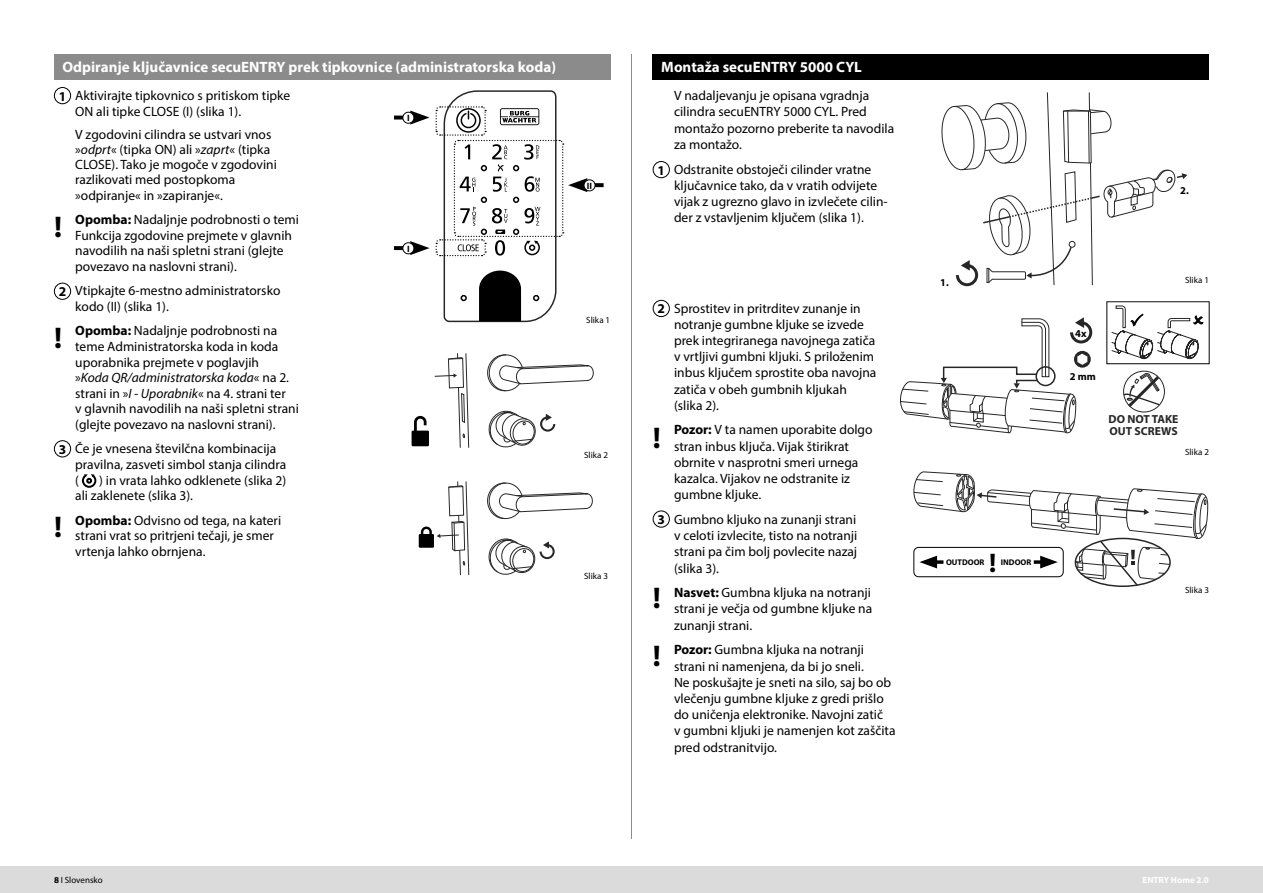
<style>
.page{position:relative;width:1263px;height:893px;background:#fff}
.page>*{position:absolute;margin:0;border:0;box-sizing:border-box;transform-origin:0 0}
.t1{font:700 30px "Myriad Pro";color:#000}
.t2{font:700 27px "Myriad Pro";color:#000}
.t3{font:700 15px "Myriad Pro";color:#fff}
.t4{font:13.5px/16.2px "Myriad Pro";color:#000}
.t5{font:700 13.5px "Myriad Pro";color:#000}
.t6{font:700 11.7px/12px "Myriad Pro";color:#272727}
.t7{font:700 10.5px "Myriad Pro";color:#000}
.t8{font:700 9.15px "Myriad Pro";color:#000}
.t9{font:9px "Myriad Pro";color:#000}
.t10{font:700 9px "Myriad Pro";color:#fff}
.t11{font:700 8.25px "Myriad Pro";color:#000}
.s1{font-style:italic}
.s2{font-weight:700}
</style>
<div class="page">
<div style="left:0;top:866px;width:1263px;height:27px;background:#dbdbdb"></div>
<hr style="left:631px;top:54px;width:1px;height:785px;background:#8b8b8b">
<svg style="left:487px;top:482px;width:106px;height:37px"></svg>
<svg style="left:488px;top:538px;width:67px;height:37px"></svg>
<svg style="left:487px;top:354px;width:107px;height:37px"></svg>
<svg style="left:434px;top:353px;width:35px;height:95px"></svg>
<svg style="left:488px;top:410px;width:68px;height:38px"></svg>
<div style="left:54px;top:54px;width:556px;height:26px;background:#8b8b8b"></div>
<div style="left:412px;top:431px;width:17px;height:15px;background:#000"></div>
<svg style="left:414px;top:416px;width:12px;height:15px"></svg>
<div style="left:419px;top:534px;width:15px;height:14px;background:#000"></div>
<svg style="left:421px;top:481px;width:48px;height:95px"></svg>
<svg style="left:82px;top:474px;width:15px;height:14px"></svg>
<div style="left:54px;top:87px;width:17px;height:17px;border:1px solid #000;border-radius:50%"></div>
<div style="left:54px;top:283px;width:17px;height:17px;border:1px solid #000;border-radius:50%"></div>
<svg style="left:394px;top:116px;width:9px;height:4px"></svg>
<svg style="left:410px;top:111px;width:19px;height:14px"></svg>
<svg style="left:595px;top:183px;width:9px;height:4px"></svg>
<svg style="left:435px;top:90px;width:152px;height:233px"></svg>
<svg style="left:394px;top:246px;width:9px;height:4px"></svg>
<svg style="left:410px;top:241px;width:19px;height:14px"></svg>
<div style="left:403px;top:112px;width:11px;height:11px;background:#fff;border-radius:50%"></div>
<div style="left:403px;top:112px;width:11px;height:12px;border:1px solid #000;border-radius:50%"></div>
<div style="left:584px;top:180px;width:11px;height:11px;background:#fff;border-radius:50%"></div>
<div style="left:584px;top:180px;width:11px;height:11px;border:1px solid #000;border-radius:50%"></div>
<div style="left:403px;top:243px;width:11px;height:11px;background:#fff;border-radius:50%"></div>
<div style="left:403px;top:242px;width:11px;height:12px;border:1px solid #000;border-radius:50%"></div>
<div style="left:54px;top:440px;width:17px;height:17px;border:1px solid #000;border-radius:50%"></div>
<div style="left:653px;top:54px;width:556px;height:26px;background:#000"></div>
<svg style="left:941px;top:92px;width:247px;height:195px"></svg>
<div style="left:653px;top:511px;width:17px;height:17px;border:1px solid #000;border-radius:50%"></div>
<div style="left:653px;top:300px;width:17px;height:17px;border:1px solid #000;border-radius:50%"></div>
<div style="left:653px;top:161px;width:17px;height:17px;border:1px solid #000;border-radius:50%"></div>
<div style="left:1123px;top:371px;width:42px;height:41px;border:1px solid #272727;border-radius:50%"></div>
<svg style="left:1124px;top:372px;width:38px;height:38px"></svg>
<svg style="left:1111px;top:305px;width:93px;height:54px"></svg>
<svg style="left:900px;top:317px;width:193px;height:117px"></svg>
<div style="left:1035px;top:366px;width:20px;height:20px;border:2px solid #272727;border-radius:50%"></div>
<div style="left:1070px;top:371px;width:28px;height:11px;background:#fff"></div>
<svg style="left:913px;top:471px;width:295px;height:116px"></svg>
<p class="t3" style="left:63px;top:58px;width:495px">Odpiranje ključavnice secuENTRY prek tipkovnice (administratorska koda)</p>
<p class="t5" style="left:59px;top:87px;width:9px">1</p>
<h1 class="t1" style="left:54px;top:207px;width:10px">!</h1>
<p class="t5" style="left:59px;top:283px;width:9px">2</p>
<h1 class="t1" style="left:54px;top:318px;width:10px">!</h1>
<p class="t5" style="left:59px;top:440px;width:9px">3</p>
<h1 class="t1" style="left:54px;top:507px;width:10px">!</h1>
<p class="t4" style="left:75px;top:87px;width:217px;line-height:15.8px">Aktivirajte tipkovnico s pritiskom tipke<br>ON ali tipke CLOSE (I) (slika 1).</p>
<p class="t4" style="left:75px;top:127px;width:203px;line-height:15.1px">V zgodovini cilindra se ustvari vnos »<span class="s1">odprt</span>« (tipka ON) ali »<span class="s1">zaprt</span>« (tipka CLOSE). Tako je mogoče v zgodovini razlikovati med postopkoma »odpiranje« in »zapiranje«.</p>
<p class="t4" style="left:75px;top:212px;width:225px;line-height:15.5px"><span class="s2">Opomba:</span> Nadaljnje podrobnosti o temi Funkcija zgodovine prejmete v glavnih navodilih na naši spletni strani (glejte povezavo na naslovni strani).</p>
<p class="t4" style="left:75px;top:282px;width:207px;line-height:15.8px">Vtipkajte 6-mestno administratorsko kodo (II) (slika 1).</p>
<p class="t4" style="left:75px;top:323px;width:225px;line-height:15.6px"><span class="s2">Opomba:</span> Nadaljnje podrobnosti na teme Administratorska koda in koda uporabnika prejmete v poglavjih<br>»<span class="s1">Koda QR/administratorska koda</span>« na 2. strani in »<span class="s1">I - Uporabnik</span>« na 4. strani ter<br>v glavnih navodilih na naši spletni strani (glejte povezavo na naslovni strani).</p>
<p class="t4" style="left:75px;top:441px;width:213px;line-height:15.8px">Če je vnesena številčna kombinacija pravilna, zasveti simbol stanja cilindra (</p>
<p class="t4" style="left:75px;top:472px;width:213px;line-height:15.8px;text-indent:24px">) in vrata lahko odklenete (slika 2) ali zaklenete (slika 3).</p>
<p class="t4" style="left:75px;top:512px;width:207px;line-height:15.8px"><span class="s2">Opomba:</span> Odvisno od tega, na kateri strani vrat so pritrjeni tečaji, je smer vrtenja lahko obrnjena.</p>
<p class="t8" style="left:407px;top:112px;width:4px">I</p>
<p class="t8" style="left:407px;top:243px;width:4px">I</p>
<p class="t8" style="left:587px;top:180px;width:7px">II</p>
<p class="t9" style="left:586px;top:315px;width:25px">Slika 1</p>
<p class="t9" style="left:584px;top:450px;width:25px">Slika 2</p>
<p class="t9" style="left:584px;top:571px;width:25px">Slika 3</p>
<p class="t3" style="left:661px;top:58px;width:202px">Montaža secuENTRY 5000 CYL</p>
<p class="t4" style="left:674px;top:87px;width:222px">V nadaljevanju je opisana vgradnja cilindra secuENTRY 5000 CYL. Pred montažo pozorno preberite ta navodila za montažo.</p>
<p class="t4" style="left:674px;top:161px;width:215px">Odstranite obstoječi cilinder vratne ključavnice tako, da v vratih odvijete vijak z ugrezno glavo in izvlečete cilin&shy;der z vstavljenim ključem (slika 1).</p>
<p class="t5" style="left:657px;top:161px;width:9px">1</p>
<p class="t5" style="left:657px;top:300px;width:9px">2</p>
<h1 class="t1" style="left:653px;top:418px;width:10px">!</h1>
<p class="t5" style="left:657px;top:511px;width:9px">3</p>
<h1 class="t1" style="left:653px;top:578px;width:10px">!</h1>
<h1 class="t1" style="left:653px;top:637px;width:10px">!</h1>
<p class="t4" style="left:674px;top:300px;width:204px">Sprostitev in pritrditev zunanje in notranje gumbne kljuke se izvede prek integriranega navojnega zatiča v vrtljivi gumbni kljuki. S priloženim inbus ključem sprostite oba navojna zatiča v obeh gumbnih kljukah (slika 2).</p>
<p class="t4" style="left:674px;top:422px;width:200px"><span class="s2">Pozor:</span> V ta namen uporabite dolgo stran inbus ključa. Vijak štirikrat obrnite v nasprotni smeri urnega kazalca. Vijakov ne odstranite iz gumbne kljuke.</p>
<p class="t4" style="left:674px;top:511px;width:185px;text-align:justify">Gumbno kljuko na zunanji strani v celoti izvlecite, tisto na notranji strani pa čim bolj povlecite nazaj (slika 3).</p>
<p class="t4" style="left:674px;top:584px;width:200px;text-align:justify"><span class="s2">Nasvet:</span> Gumbna kljuka na notranji strani je večja od gumbne kljuke na zunanji strani.</p>
<p class="t4" style="left:674px;top:641px;width:223px"><span class="s2">Pozor:</span> Gumbna kljuka na notranji strani ni namenjena, da bi jo sneli.<br>Ne poskušajte je sneti na silo, saj bo ob vlečenju gumbne kljuke z gredi prišlo do uničenja elektronike. Navojni zatič<br>v gumbni kljuki je namenjen kot zaščita pred odstranitvijo.</p>
<p class="t7" style="left:940px;top:275px;width:10px">1.</p>
<p class="t7" style="left:1180px;top:184px;width:10px">2.</p>
<p class="t9" style="left:1185px;top:274px;width:25px">Slika 1</p>
<p class="t7" style="left:1075px;top:327px;width:13px">4x</p>
<p class="t7" style="left:1070px;top:370px;width:28px">2 mm</p>
<p class="t6" style="left:1143px;top:407px;width:70px">OUT SCREWS</p>
<p class="t6" style="left:1109px;top:413px;width:71px">DO NOT TAKE<br>OUT SCREWS</p>
<p class="t6" style="left:1118px;top:419px;width:71px">DO NOT TAKE<br>OUT SCREWS</p>
<p class="t9" style="left:1185px;top:446px;width:25px">Slika 2</p>
<h2 class="t2" style="left:989px;top:545px;width:9px">!</h2>
<p class="t11" style="left:946px;top:557px;width:40px">OUTDOOR</p>
<p class="t11" style="left:1001px;top:557px;width:32px">INDOOR</p>
<p class="t9" style="left:1185px;top:584px;width:25px">Slika 3</p>
<p class="t9" style="left:54px;top:874px;width:50px"><span class="s2">8</span> I Slovensko</p>
<p class="t10" style="left:1142px;top:874px;width:68px">ENTRY Home 2.0</p>
</div>
